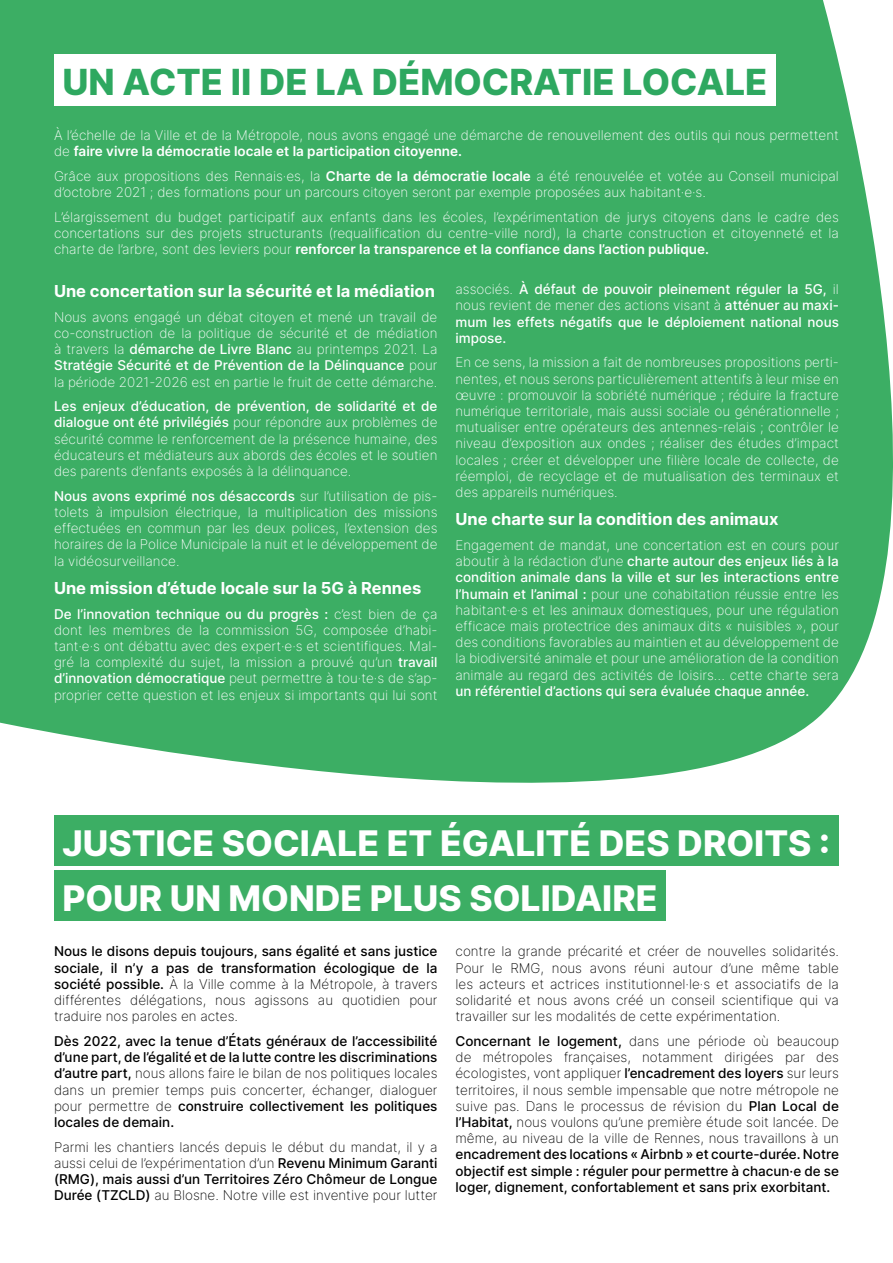
<style>
.page{position:relative;width:893px;height:1263px;background:#fff}
.page>*{position:absolute;margin:0;border:0;box-sizing:border-box;transform-origin:0 0}
.t1{font:800 36px "Inter";color:#2ea860}
.t2{font:800 35.25px/55.1px "Inter";color:#fff}
.t3{font:700 16.5px "Inter";color:#fff}
.t4{font:200 13.5px/16.2px "Inter";color:#fff;text-align:justify}
.t5{font:200 13.5px/16.2px "Inter";color:#000;text-align:justify}
.t6{font:500 13.5px/16.2px "Inter";color:#000;text-align:justify}
.t7{font:500 13.5px/16.2px "Inter";color:#fff;text-align:justify}
.s1{font-weight:600}
.s2{font-weight:500}
.s3{font-weight:200}
</style>
<div class="page">
<div style="left:0;top:0;width:893px;height:783px;background:#3cae64"></div>
<div style="left:54px;top:54px;width:722px;height:52px;background:#fff"></div>
<div style="left:54px;top:815px;width:785px;height:51px;background:#3cae64"></div>
<div style="left:54px;top:870px;width:612px;height:51px;background:#3cae64"></div>
<h1 class="t1" style="left:63px;top:56px;width:706px">UN ACTE II DE LA DÉMOCRATIE LOCALE</h1>
<p class="t4" style="left:54px;top:127px;width:786px">À l’échelle de la Ville et de la Métropole, nous avons engagé une démarche de renouvellement des outils qui nous permettent de <span class="s1">faire vivre la démocratie locale et la participation citoyenne.</span></p>
<p class="t4" style="left:54px;top:168px;width:786px">Grâce aux propositions des Rennais·es, la <span class="s1">Charte de la démocratie locale</span> a été renouvelée et votée au Conseil municipal d’octobre 2021 ; des formations pour un parcours citoyen seront par exemple proposées aux habitant·e·s.</p>
<p class="t4" style="left:54px;top:209px;width:786px">L’élargissement du budget participatif aux enfants dans les écoles, l’expérimentation de jurys citoyens dans le cadre des concertations sur des projets structurants (requalification du centre-ville nord), la charte construction et citoyenneté et la charte de l’arbre, sont des leviers pour <span class="s1">renforcer la transparence et la confiance dans l’action publique.</span></p>
<p class="t3" style="left:54px;top:279px;width:382px">Une concertation sur la sécurité et la médiation</p>
<p class="t4" style="left:54px;top:308px;width:385px">Nous avons engagé un débat citoyen et mené un travail de co-construction de la politique de sécurité et de médiation à travers la <span class="s2">démarche de Livre Blanc</span> au printemps 2021. La <span class="s2">Stratégie Sécurité et de Prévention de la Délinquance</span> pour la période 2021-2026 est en partie le fruit de cette démarche.</p>
<p class="t4" style="left:54px;top:398px;width:385px"><span class="s2">Les enjeux d’éducation, de prévention, de solidarité et de dialogue ont été privilégiés</span> pour répondre aux problèmes de sécurité comme le renforcement de la présence humaine, des éducateurs et médiateurs aux abords des écoles et le soutien des parents d’enfants exposés à la délinquance.</p>
<p class="t4" style="left:54px;top:487px;width:385px"><span class="s2">Nous avons exprimé nos désaccords</span> sur l’utilisation de pis&shy;tolets à impulsion électrique, la multiplication des missions effectuées en commun par les deux polices, l’extension des horaires de la Police Municipale la nuit et le développement de la vidéosurveillance.</p>
<p class="t3" style="left:54px;top:576px;width:369px">Une mission d’étude locale sur la 5G à Rennes</p>
<p class="t4" style="left:54px;top:605px;width:385px"><span class="s2">De l’innovation technique ou du progrès :</span> c’est bien de ça dont les membres de la commission 5G, composée d’habi&shy;tant·e·s ont débattu avec des expert·e·s et scientifiques. Mal&shy;gré la complexité du sujet, la mission a prouvé qu’un <span class="s2">travail d’innovation démocratique</span> peut permettre à tou·te·s de s’ap&shy;proprier cette question et les enjeux si importants qui lui sont</p>
<p class="t7" style="left:455px;top:281px;width:385px"><span class="s3">associés.</span> À défaut de pouvoir pleinement réguler la 5G, <span class="s3">il nous revient de mener des actions visant à</span> atténuer au maxi&shy;mum les effets négatifs que le déploiement national nous impose.</p>
<p class="t4" style="left:455px;top:354px;width:385px">En ce sens, la mission a fait de nombreuses propositions perti&shy;nentes, et nous serons particulièrement attentifs à leur mise en œuvre : promouvoir la sobriété numérique ; réduire la fracture numérique territoriale, mais aussi sociale ou générationnelle ; mutualiser entre opérateurs des antennes-relais ; contrôler le niveau d’exposition aux ondes ; réaliser des études d’impact locales ; créer et développer une filière locale de collecte, de réemploi, de recyclage et de mutualisation des terminaux et des appareils numériques.</p>
<p class="t3" style="left:455px;top:507px;width:325px">Une charte sur la condition des animaux</p>
<p class="t4" style="left:455px;top:537px;width:385px">Engagement de mandat, une concertation est en cours pour aboutir à la rédaction d’une <span class="s2">charte autour des enjeux liés à la condition animale dans la ville et sur les interactions entre l’humain et l’animal :</span> pour une cohabitation réussie entre les habitant·e·s et les animaux domestiques, pour une régulation efficace mais protectrice des animaux dits « nuisibles », pour des conditions favorables au maintien et au développement de la biodiversité animale et pour une amélioration de la condition animale au regard des activités de loisirs… cette charte sera</p>
<p class="t7" style="left:455px;top:682px;width:355px">un référentiel d’actions qui sera évaluée chaque année.</p>
<h2 class="t2" style="left:62px;top:814px;width:769px">JUSTICE SOCIALE ET ÉGALITÉ DES DROITS :<br>POUR UN MONDE PLUS SOLIDAIRE</h2>
<p class="t6" style="left:54px;top:943px;width:385px">Nous le disons depuis toujours, sans égalité et sans justice sociale, il n’y a pas de transformation écologique de la société possible. <span class="s3">À la Ville comme à la Métropole, à travers différentes délégations, nous agissons au quotidien pour traduire nos paroles en actes.</span></p>
<p class="t6" style="left:54px;top:1033px;width:385px">Dès 2022, avec la tenue d’États généraux de l’accessibilité d’une part, de l’égalité et de la lutte contre les discriminations d’autre part, <span class="s3">nous allons faire le bilan de nos politiques locales dans un premier temps puis concerter, échanger, dialoguer pour permettre de</span> construire collectivement les politiques locales de demain.</p>
<p class="t5" style="left:54px;top:1138px;width:385px">Parmi les chantiers lancés depuis le début du mandat, il y a aussi celui de l’expérimentation d’un <span class="s2">Revenu Minimum Garanti (RMG), mais aussi d’un Territoires Zéro Chômeur de Longue Durée (TZCLD)</span> au Blosne. Notre ville est inventive pour lutter</p>
<p class="t5" style="left:455px;top:943px;width:385px">contre la grande précarité et créer de nouvelles solidarités.<br>Pour le RMG, nous avons réuni autour d’une même table les acteurs et actrices institutionnel·le·s et associatifs de la solidarité et nous avons créé un conseil scientifique qui va travailler sur les modalités de cette expérimentation.</p>
<p class="t5" style="left:455px;top:1033px;width:385px"><span class="s2">Concernant le logement,</span> dans une période où beaucoup de métropoles françaises, notamment dirigées par des écologistes, vont appliquer <span class="s2">l’encadrement des loyers</span> sur leurs territoires, il nous semble impensable que notre métropole ne suive pas. Dans le processus de révision du <span class="s2">Plan Local de l’Habitat,</span> nous voulons qu’une première étude soit lancée. De même, au niveau de la ville de Rennes, nous travaillons à un</p>
<p class="t6" style="left:455px;top:1146px;width:385px">encadrement des locations « Airbnb » et courte-durée. Notre objectif est simple : réguler pour permettre à chacun·e de se loger, dignement, confortablement et sans prix exorbitant.</p>
</div>
